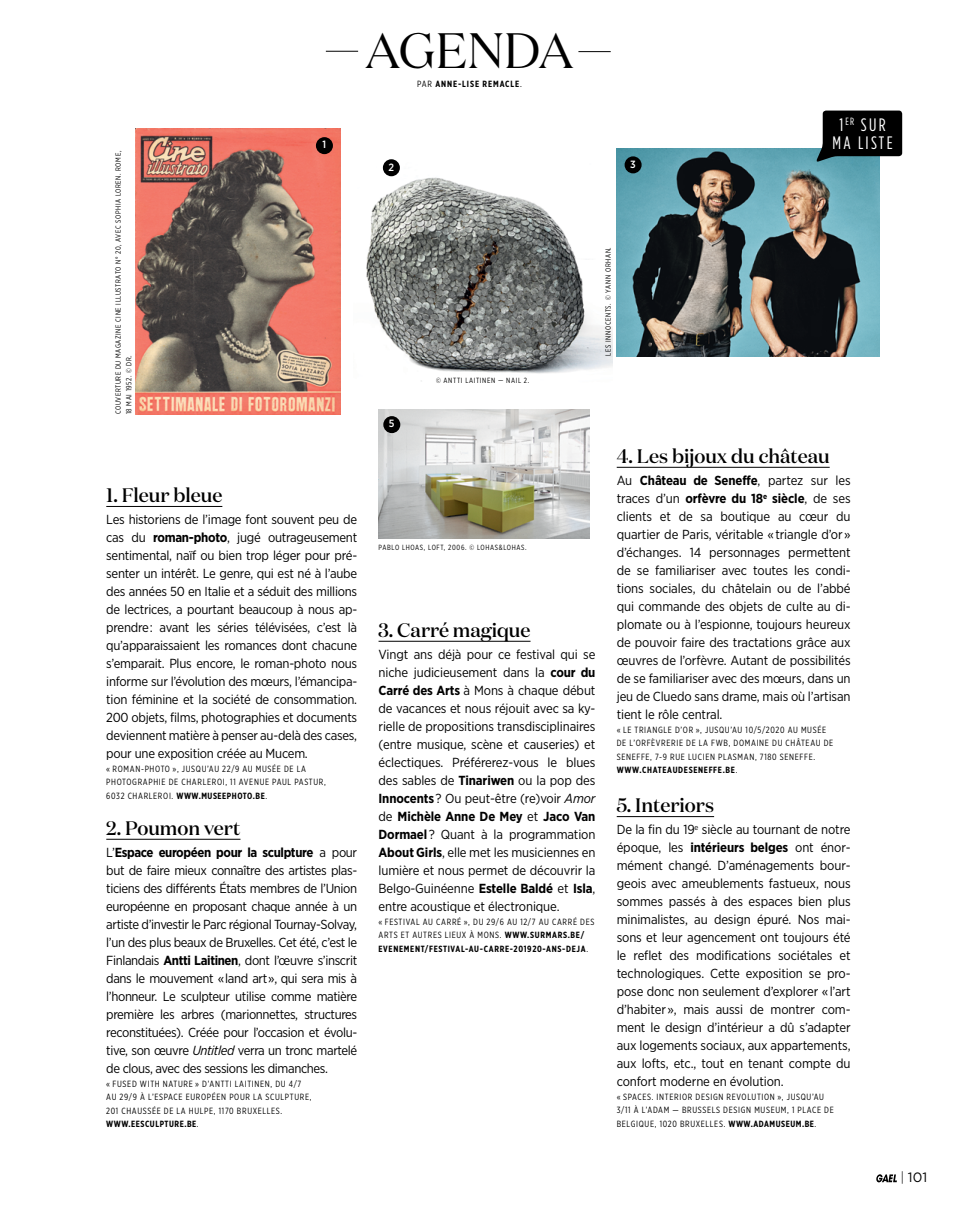
<style>
.page{position:relative;width:957px;height:1212px;background:#fff}
.page>*{position:absolute;margin:0;border:0;box-sizing:border-box;transform-origin:0 0}
.t1{font:49.65px "Domaine Display";color:#000}
.t2{font:500 19.5px "Domaine Display";color:#000}
.t3{font:18px/18px "Gotham Condensed";letter-spacing:.125em;color:#fff;text-align:center}
.t4{font:13.5px "Gotham";color:#000}
.t5{font:13.2px/18px "Gotham Narrow";letter-spacing:-.01em;color:#000;text-align:justify}
.t6{font:500 10.5px "Gotham Narrow";color:#fff}
.t7{font:9px/13.5px "Gotham X Narrow";letter-spacing:.075em;color:#000}
.t8{font:700 9px "Gotham X Narrow";letter-spacing:.1em;color:#000}
.t9{font:7.5px/10.5px "Gotham X Narrow";letter-spacing:.08em;color:#000}
.s1{font-weight:400}
.s2{font-weight:700}
.s3{font-style:italic}
.s4{font-weight:300}
</style>
<div class="page">
<svg style="left:876px;top:1174px;width:21px;height:8px"></svg>
<img style="left:366px;top:159px;width:247px;height:223px">
<hr style="left:106px;top:506px;width:116px;height:1px;background:#000">
<hr style="left:106px;top:839px;width:134px;height:1px;background:#000">
<img style="left:136px;top:129px;width:204px;height:285px">
<img style="left:378px;top:410px;width:212px;height:128px">
<img style="left:617px;top:149px;width:262px;height:207px">
<hr style="left:378px;top:641px;width:152px;height:1px;background:#000">
<hr style="left:617px;top:467px;width:212px;height:1px;background:#000">
<hr style="left:617px;top:816px;width:97px;height:1px;background:#000">
<div style="left:624px;top:156px;width:17px;height:17px;background:#000;border-radius:50%"></div>
<div style="left:383px;top:416px;width:17px;height:17px;background:#000;border-radius:50%"></div>
<div style="left:383px;top:159px;width:17px;height:17px;background:#000;border-radius:50%"></div>
<div style="left:316px;top:137px;width:17px;height:17px;background:#000;border-radius:50%"></div>
<hr style="left:326px;top:51px;width:32px;height:1px;background:#000">
<hr style="left:578px;top:51px;width:33px;height:1px;background:#000">
<svg style="left:815px;top:111px;width:87px;height:51px;background:#1e2526"></svg>
<h1 class="t1" style="left:365px;top:20px;width:210px">AGENDA</h1>
<p class="t8" style="left:417px;top:78px;width:106px"><span class="s1">PAR</span> ANNE-LISE REMACLE<span class="s1">.</span></p>
<p class="t9" style="left:113px;top:414px;width:265px;rotate:-90deg">COUVERTURE DU MAGAZINE CINE ILLUSTRATO N° 20, AVEC SOPHIA LOREN. ROME,<br>18 MAI 1952. © DR.</p>
<p class="t6" style="left:322px;top:138px;width:5px">1</p>
<h2 class="t2" style="left:106px;top:483px;width:118px">1. Fleur bleue</h2>
<p class="t5" style="left:106px;top:510px;width:252px">Les historiens de l’image font souvent peu de cas du <span class="s2">roman-photo</span>, jugé outrageusement sentimental, naïf ou bien trop léger pour pré&shy;senter un intérêt. Le genre, qui est né à l’aube des années 50 en Italie et a séduit des millions de lectrices, a pourtant beaucoup à nous ap&shy;prendre : avant les séries télévisées, c’est là qu’apparaissaient les romances dont chacune s’emparait. Plus encore, le roman-photo nous informe sur l’évolution des mœurs, l’émancipa&shy;tion féminine et la société de consommation.<br>200 objets, films, photographies et documents deviennent matière à penser au-delà des cases, pour une exposition créée au Mucem.</p>
<p class="t7" style="left:106px;top:762px;width:221px">« ROMAN-PHOTO », JUSQU’AU 22/9 AU MUSÉE DE LA<br>PHOTOGRAPHIE DE CHARLEROI, 11 AVENUE PAUL PASTUR,<br>6032 CHARLEROI. <span class="s2">WWW.MUSEEPHOTO.BE</span>.</p>
<h2 class="t2" style="left:106px;top:816px;width:136px">2. Poumon vert</h2>
<p class="t5" style="left:106px;top:843px;width:252px">L’<span class="s2">Espace européen pour la sculpture</span> a pour but de faire mieux connaître des artistes plas&shy;ticiens des différents États membres de l’Union européenne en proposant chaque année à un artiste d’investir le Parc régional Tournay-Solvay, l’un des plus beaux de Bruxelles. Cet été, c’est le Finlandais <span class="s2">Antti Laitinen</span>, dont l’œuvre s’inscrit dans le mouvement « land art », qui sera mis à l’honneur. Le sculpteur utilise comme matière première les arbres (marionnettes, structures reconstituées). Créée pour l’occasion et évolu&shy;tive, son œuvre <span class="s3">Untitled</span> verra un tronc martelé de clous, avec des sessions les dimanches.</p>
<p class="t7" style="left:106px;top:1076px;width:207px">« FUSED WITH NATURE » D’ANTTI LAITINEN, DU 4/7<br>AU 29/9 À L’ESPACE EUROPÉEN POUR LA SCULPTURE, 201 CHAUSSÉE DE LA HULPE, 1170 BRUXELLES.<br><span class="s2">WWW.EESCULPTURE.BE</span>.</p>
<p class="t6" style="left:388px;top:160px;width:7px">2</p>
<p class="t6" style="left:630px;top:157px;width:7px">3</p>
<h3 class="t3" style="left:832px;top:115px;width:62px">1<sup>ER</sup> SUR<br>MA LISTE</h3>
<p class="t9" style="left:436px;top:375px;width:95px">© ANTTI LAITINEN — NAIL 2.</p>
<p class="t9" style="left:603px;top:356px;width:110px;rotate:-90deg">LES INNOCENTS. © YANN ORHAN.</p>
<p class="t6" style="left:389px;top:417px;width:7px">5</p>
<p class="t9" style="left:378px;top:542px;width:150px">PABLO LHOAS, LOFT, 2006. © LOHAS&amp;LOHAS.</p>
<h2 class="t2" style="left:378px;top:618px;width:153px">3. Carré magique</h2>
<p class="t5" style="left:378px;top:645px;width:218px">Vingt ans déjà pour ce festival qui se niche judicieusement dans la <span class="s2">cour du Carré des Arts</span> à Mons à chaque début de vacances et nous réjouit avec sa ky&shy;rielle de propositions transdisciplinaires (entre musique, scène et causeries) et éclectiques. Préférerez-vous le blues des sables de <span class="s2">Tinariwen</span> ou la pop des <span class="s2">Innocents</span> ? Ou peut-être (re)voir <span class="s3">Amor </span>de <span class="s2">Michèle Anne De Mey</span> et <span class="s2">Jaco Van Dormael</span> ? Quant à la programmation <span class="s2">About Girls</span>, elle met les musiciennes en lumière et nous permet de découvrir la Belgo-Guinéenne <span class="s2">Estelle Baldé</span> et <span class="s2">Isla</span>, entre acoustique et électronique.</p>
<p class="t7" style="left:378px;top:914px;width:217px">« FESTIVAL AU CARRÉ », DU 29/6 AU 12/7 AU CARRÉ DES<br>ARTS ET AUTRES LIEUX À MONS. <span class="s2">WWW.SURMARS.BE/<br>EVENEMENT/FESTIVAL-AU-CARRE-201920-ANS-DEJA</span>.</p>
<h2 class="t2" style="left:617px;top:444px;width:214px">4. Les bijoux du château</h2>
<p class="t5" style="left:617px;top:471px;width:235px">Au <span class="s2">Château de Seneffe</span>, partez sur les traces d’un <span class="s2">orfèvre du 18</span><sup>e</sup> <span class="s2">siècle</span>, de ses clients et de sa boutique au cœur du quartier de Paris, véritable « triangle d’or » d’échanges. 14 personnages permettent de se familiariser avec toutes les condi&shy;tions sociales, du châtelain ou de l’abbé qui commande des objets de culte au di&shy;plomate ou à l’espionne, toujours heureux de pouvoir faire des tractations grâce aux œuvres de l’orfèvre. Autant de possibilités de se familiariser avec des mœurs, dans un jeu de Cluedo sans drame, mais où l’artisan tient le rôle central.</p>
<p class="t7" style="left:617px;top:722px;width:218px">« LE TRIANGLE D’OR », JUSQU’AU 10/5/2020 AU MUSÉE DE L’ORFÈVRERIE DE LA FWB, DOMAINE DU CHÂTEAU DE SENEFFE, 7‑9 RUE LUCIEN PLASMAN, 7180 SENEFFE.<br><span class="s2">WWW.CHATEAUDESENEFFE.BE</span>.</p>
<h2 class="t2" style="left:617px;top:793px;width:99px">5. Interiors</h2>
<p class="t5" style="left:617px;top:820px;width:235px">De la fin du 19<sup>e</sup> siècle au tournant de notre époque, les <span class="s2">intérieurs belges</span> ont énor&shy;mément changé. D’aménagements bour&shy;geois avec ameublements fastueux, nous sommes passés à des espaces bien plus minimalistes, au design épuré. Nos mai&shy;sons et leur agencement ont toujours été le reflet des modifications sociétales et technologiques. Cette exposition se pro&shy;pose donc non seulement d’explorer « l’art d’habiter », mais aussi de montrer com&shy;ment le design d’intérieur a dû s’adapter aux logements sociaux, aux appartements, aux lofts, etc., tout en tenant compte du confort moderne en évolution.</p>
<p class="t7" style="left:617px;top:1090px;width:219px">« SPACES. INTERIOR DESIGN REVOLUTION », JUSQU’AU<br>3/11 À L’ADAM — BRUSSELS DESIGN MUSEUM, 1 PLACE DE<br>BELGIQUE, 1020 BRUXELLES. <span class="s2">WWW.ADAMUSEUM.BE</span>.</p>
<p class="t4" style="left:900px;top:1169px;width:28px"><span class="s4">|</span> 101</p>
</div>
